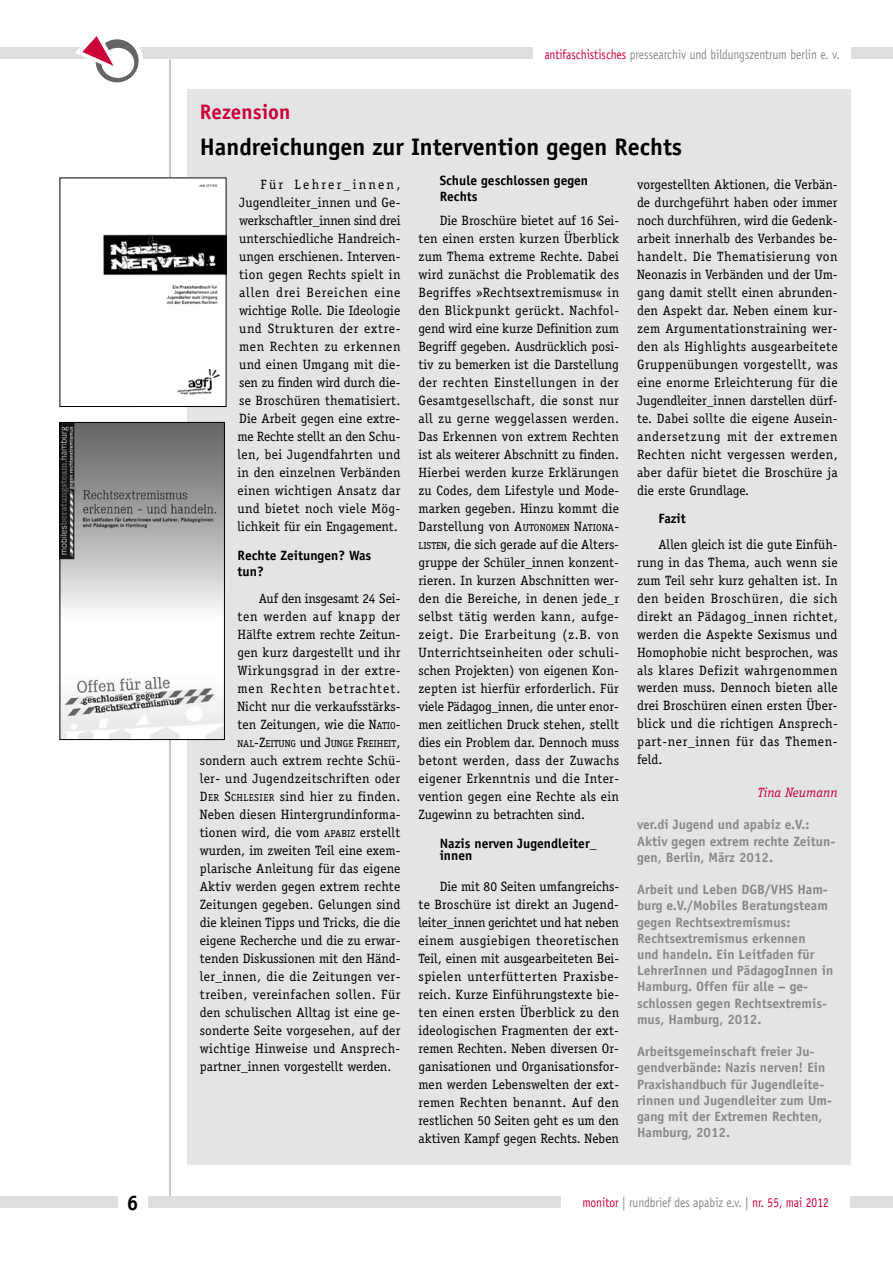
<style>
.page{position:relative;width:893px;height:1263px;background:#fff}
.page>*{position:absolute;margin:0;border:0;box-sizing:border-box;transform-origin:0 0}
.t1{font:700 24px "Officina Sans";color:#000}
.t2{font:700 21px "Officina Sans";color:#ca0039}
.t3{font:700 21px "Officina Sans";color:#000}
.t4{font:13.5px/18px "Officina Serif";color:#000;text-align:justify}
.t5{font:700 13.5px/16.2px "Officina Sans";color:#87888a}
.t6{font:13.5px "Officina Sans";color:#87888a;scale:.85 1}
.t7{font:700 13.5px/16.2px "Officina Sans";color:#000}
.t8{font:italic 13.5px "Officina Serif";color:#ca0039}
.t9{font:10.2px "Officina Serif";color:#000}
.s1{color:#ca0039}
.s2{font-style:inherit}
.s3{font-size:10.2px}
.s4{font-size:13.5px}
</style>
<div class="page">
<hr style="left:170px;top:60px;width:1px;height:1139px;background:#9c9d9f">
<div style="left:0;top:1196px;width:893px;height:12px;background:#dddedf"></div>
<div style="left:0;top:47px;width:893px;height:12px;background:#dddedf"></div>
<div style="left:90px;top:34px;width:53px;height:53px;background:#fff;border-radius:50%"></div>
<svg style="left:96px;top:39px;width:43px;height:43px"></svg>
<div style="left:101px;top:48px;width:33px;height:30px;background:#fff;border-radius:50%"></div>
<svg style="left:75px;top:36px;width:49px;height:38px"></svg>
<div style="left:533px;top:32px;width:318px;height:43px;background:#fff"></div>
<div style="left:561px;top:1189px;width:289px;height:26px;background:#fff"></div>
<div style="left:118px;top:1185px;width:30px;height:35px;background:#fff"></div>
<div style="left:153px;top:393px;width:34px;height:39px;background:#fff"></div>
<div style="left:187px;top:162px;width:663px;height:1003px;background:#e3e4e5"></div>
<div style="left:187px;top:89px;width:663px;height:85px;background:#e3e4e5"></div>
<img style="left:103px;top:180px;width:121px;height:225px">
<div style="left:60px;top:178px;width:166px;height:229px;border:1px solid #000"></div>
<img style="left:62px;top:424px;width:161px;height:314px">
<div style="left:60px;top:422px;width:165px;height:318px;border:1px solid #000"></div>
<p class="t6" style="left:544px;top:46px;width:349px"><span class="s1">antifaschistisches</span> pressearchiv und bildungszentrum berlin e. v.</p>
<h2 class="t2" style="left:200px;top:98px;width:92px">Rezension</h2>
<h1 class="t1" style="left:200px;top:131px;width:484px">Handreichungen zur Intervention gegen Rechts</h1>
<p class="t4" style="left:238px;top:175px;width:164px;text-indent:23px">Für Lehrer_innen, Jugendleiter_innen und Ge&shy;werkschaftler_innen sind drei unterschiedliche Handreich&shy;ungen erschienen. Interven&shy;tion gegen Rechts spielt in allen drei Bereichen eine wichtige Rolle. Die Ideologie und Strukturen der extre&shy;men Rechten zu erkennen und einen Umgang mit die&shy;sen zu finden wird durch die&shy;se Broschüren thematisiert.<br>Die Arbeit gegen eine extre&shy;me Rechte stellt an den Schu&shy;len, bei Jugendfahrten und in den einzelnen Verbänden einen wichtigen Ansatz dar und bietet noch viele Mög&shy;lichkeit für ein Engagement.</p>
<p class="t7" style="left:238px;top:547px;width:135px">Rechte Zeitungen? Was tun?</p>
<p class="t4" style="left:238px;top:589px;width:164px;text-indent:21px">Auf den insgesamt 24 Sei&shy;ten werden auf knapp der Hälfte extrem rechte Zeitun&shy;gen kurz dargestellt und ihr Wirkungsgrad in der extre&shy;men Rechten betrachtet.<br>Nicht nur die verkaufsstärks&shy;ten Zeitungen, wie die <span class="s2">N</span><span class="s3">ATIO</span><span class="s2">-</span></p>
<p class="t9" style="left:238px;top:737px;width:164px">NAL<span class="s4">-Z</span>EITUNG <span class="s4">und</span> <span class="s4">J</span>UNGE <span class="s4">F</span>REIHEIT<span class="s4">,</span></p>
<p class="t4" style="left:200px;top:751px;width:202px">sondern auch extrem rechte Schü&shy;ler- und Jugendzeitschriften oder <span class="s2">D</span><span class="s3">ER</span> <span class="s2">S</span><span class="s3">CHLESIER</span> sind hier zu finden.<br>Neben diesen Hintergrundinforma&shy;tionen wird, die vom <span class="s3">APABIZ</span> erstellt wurden, im zweiten Teil eine exem&shy;plarische Anleitung für das eigene Aktiv werden gegen extrem rechte Zeitungen gegeben. Gelungen sind die kleinen Tipps und Tricks, die die eigene Recherche und die zu erwar&shy;tenden Diskussionen mit den Händ&shy;ler_innen, die die Zeitungen ver&shy;treiben, vereinfachen sollen. Für den schulischen Alltag ist eine ge&shy;sonderte Seite vorgesehen, auf der wichtige Hinweise und Ansprech&shy;partner_innen vorgestellt werden.</p>
<p class="t7" style="left:440px;top:172px;width:150px">Schule geschlossen gegen<br>Rechts</p>
<p class="t4" style="left:418px;top:211px;width:202px;text-indent:21px">Die Broschüre bietet auf 16 Sei&shy;ten einen ersten kurzen Überblick zum Thema extreme Rechte. Dabei wird zunächst die Problematik des Begriffes »Rechtsextremismus« in den Blickpunkt gerückt. Nachfol&shy;gend wird eine kurze Definition zum Begriff gegeben. Ausdrücklich posi&shy;tiv zu bemerken ist die Darstellung der rechten Einstellungen in der Gesamtgesellschaft, die sonst nur all zu gerne weggelassen werden.<br>Das Erkennen von extrem Rechten ist als weiterer Abschnitt zu finden.<br>Hierbei werden kurze Erklärungen zu Codes, dem Lifestyle und Mode&shy;marken gegeben. Hinzu kommt die Darstellung von <span class="s2">A</span><span class="s3">UTONOMEN</span> <span class="s2">N</span><span class="s3">ATIONA</span><span class="s2">-</span><span class="s3">LISTEN</span>, die sich gerade auf die Alters&shy;gruppe der Schüler_innen konzent&shy;rieren. In kurzen Abschnitten wer&shy;den die Bereiche, in denen jede_r selbst tätig werden kann, aufge&shy;zeigt. Die Erarbeitung (z.B. von Unterrichtseinheiten oder schuli&shy;schen Projekten) von eigenen Kon&shy;zepten ist hierfür erforderlich. Für viele Pädagog_innen, die unter enor&shy;men zeitlichen Druck stehen, stellt dies ein Problem dar. Dennoch muss betont werden, dass der Zuwachs eigener Erkenntnis und die Inter&shy;vention gegen eine Rechte als ein Zugewinn zu betrachten sind.</p>
<p class="t7" style="left:440px;top:837px;width:158px;line-height:12px">Nazis nerven Jugendleiter_ innen</p>
<p class="t4" style="left:418px;top:877px;width:202px;text-indent:21px">Die mit 80 Seiten umfangreichs&shy;te Broschüre ist direkt an Jugend&shy;leiter_innen gerichtet und hat neben einem ausgiebigen theoretischen Teil, einen mit ausgearbeiteten Bei&shy;spielen unterfütterten Praxisbe&shy;reich. Kurze Einführungstexte bie&shy;ten einen ersten Überblick zu den ideologischen Fragmenten der ext&shy;remen Rechten. Neben diversen Or&shy;ganisationen und Organisationsfor&shy;men werden Lebenswelten der ext&shy;remen Rechten benannt. Auf den restlichen 50 Seiten geht es um den aktiven Kampf gegen Rechts. Neben</p>
<p class="t4" style="left:637px;top:175px;width:202px">vorgestellten Aktionen, die Verbän&shy;de durchgeführt haben oder immer noch durchführen, wird die Gedenk&shy;arbeit innerhalb des Verbandes be&shy;handelt. Die Thematisierung von Neonazis in Verbänden und der Um&shy;gang damit stellt einen abrunden&shy;den Aspekt dar. Neben einem kur&shy;zem Argumentationstraining wer&shy;den als Highlights ausgearbeitete Gruppenübungen vorgestellt, was eine enorme Erleichterung für die Jugendleiter_innen darstellen dürf&shy;te. Dabei sollte die eigene Ausein&shy;andersetzung mit der extremen Rechten nicht vergessen werden, aber dafür bietet die Broschüre ja die erste Grundlage.</p>
<p class="t7" style="left:658px;top:511px;width:29px">Fazit</p>
<p class="t4" style="left:637px;top:535px;width:202px;text-indent:21px">Allen gleich ist die gute Einfüh&shy;rung in das Thema, auch wenn sie zum Teil sehr kurz gehalten ist. In den beiden Broschüren, die sich direkt an Pädagog_innen richtet, werden die Aspekte Sexismus und Homophobie nicht besprochen, was als klares Defizit wahrgenommen werden muss. Dennoch bieten alle drei Broschüren einen ersten Über&shy;blick und die richtigen Ansprech&shy;part-ner_innen für das Themen&shy;feld.</p>
<p class="t8" style="left:758px;top:784px;width:82px">Tina Neumann</p>
<p class="t5" style="left:637px;top:816px;width:200px">ver.di Jugend und apabiz e.V.:<br>Aktiv gegen extrem rechte Zeitun&shy;gen, Berlin, März 2012.</p>
<p class="t5" style="left:637px;top:881px;width:198px">Arbeit und Leben DGB/VHS Ham&shy;burg e.V./Mobiles Beratungsteam gegen Rechtsextremismus:<br>Rechtsextremismus erkennen<br>und handeln. Ein Leitfaden für<br>LehrerInnen und PädagogInnen in<br>Hamburg. Offen für alle – ge&shy;schlossen gegen Rechtsextremis&shy;mus, Hamburg, 2012.</p>
<p class="t5" style="left:637px;top:1043px;width:196px">Arbeitsgemeinschaft freier Ju&shy;gendverbände: Nazis nerven! Ein<br>Praxishandbuch für Jugendleite&shy;rinnen und Jugendleiter zum Um&shy;gang mit der Extremen Rechten,<br>Hamburg, 2012.</p>
<h2 class="t3" style="left:127px;top:1190px;width:13px">6</h2>
<p class="t6" style="left:582px;top:1195px;width:291px"><span class="s1">monitor</span> | rundbrief des apabiz e.v. | <span class="s1">nr. 55, mai 2012</span></p>
</div>
